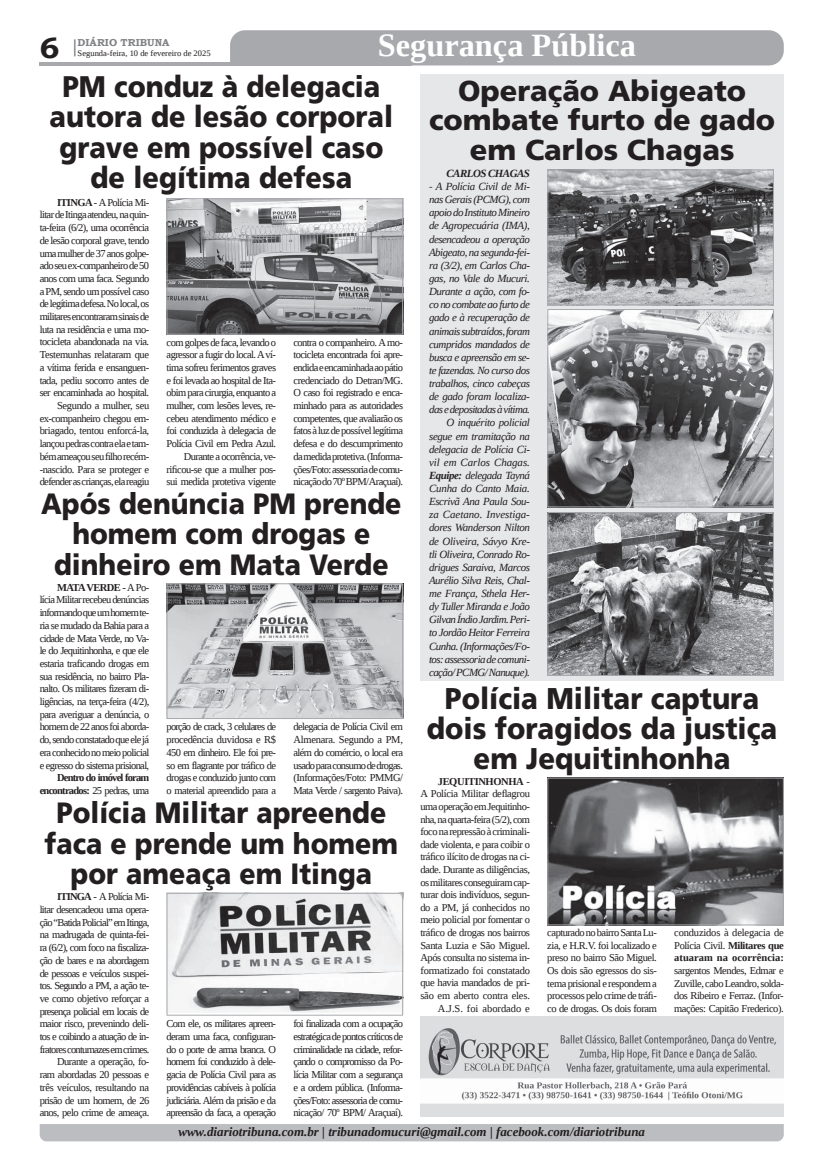
<style>
.page{position:relative;width:821px;height:1166px;background:#fff}
.page>*{position:absolute;margin:0;border:0;box-sizing:border-box;transform-origin:0 0}
.t1{font:700 32.38px "Liberation Serif";color:#fff}
.t2{font:900 30.01px/30.3px "Frutiger LT Std";color:#231f20;text-align:center;scale:.92 1}
.t3{font:900 29.75px/30.4px "Frutiger LT Std";color:#231f20;text-align:center;scale:.91 1}
.t4{font:900 29.31px/30.4px "Frutiger LT Std";color:#231f20;text-align:center;scale:.91 1}
.t5{font:700 29.31px "Bookman Old Style";color:#231f20}
.t6{font:900 28.88px/29.8px "Frutiger LT Std";color:#231f20;text-align:center}
.t7{font:italic 700 12.95px "Liberation Serif";color:#231f20}
.t8{font:italic 10.94px/13.1px "Liberation Serif";letter-spacing:-.045em;color:#231f20;text-align:right}
.t9{font:italic 700 10.94px "Liberation Serif";letter-spacing:-.045em;color:#231f20}
.t10{font:10.59px/12.7px "Liberation Serif";letter-spacing:-.055em;color:#231f20;text-align:justify}
.t11{font:700 10.59px/12.7px "Liberation Serif";letter-spacing:-.075em;color:#231f20;text-align:right}
.t12{font:10.5px/12.6px "Liberation Serif";letter-spacing:-.04em;color:#231f20;text-align:justify}
.t13{font:700 10.5px "Liberation Serif";letter-spacing:-.035em;color:#231f20}
.t14{font:700 10.06px "Bookman Old Style";color:#808285}
.t15{font:8.4px "Liberation Serif";color:#231f20}
.s1{font-weight:700}
.s2{font-weight:400}
</style>
<div class="page">
<svg style="left:74px;top:39px;width:2px;height:17px"></svg>
<hr style="left:40px;top:62px;width:372px;height:3px;background:#a8a9ad">
<div style="left:230px;top:30px;width:554px;height:35px;background:#a8a9ad"></div>
<div style="left:40px;top:1124px;width:744px;height:17px;background:#bcbdc0"></div>
<div style="left:420px;top:74px;width:364px;height:607px;background:#e6e7e9"></div>
<img style="left:549px;top:172px;width:223px;height:131px">
<div style="left:547px;top:170px;width:227px;height:135px;border:1px solid #a8a9ad"></div>
<img style="left:549px;top:311px;width:223px;height:194px">
<div style="left:547px;top:309px;width:227px;height:198px;border:1px solid #a8a9ad"></div>
<img style="left:549px;top:514px;width:223px;height:160px">
<div style="left:547px;top:512px;width:227px;height:164px;border:1px solid #a8a9ad"></div>
<img style="left:169px;top:200px;width:232px;height:133px">
<div style="left:167px;top:198px;width:236px;height:137px;border:1px solid #a8a9ad"></div>
<img style="left:169px;top:585px;width:232px;height:132px">
<div style="left:167px;top:583px;width:236px;height:136px;border:1px solid #a8a9ad"></div>
<img style="left:549px;top:779px;width:233px;height:144px">
<div style="left:547px;top:777px;width:237px;height:148px;border:1px solid #a8a9ad"></div>
<img style="left:169px;top:895px;width:232px;height:117px">
<div style="left:167px;top:893px;width:236px;height:122px;border:1px solid #a8a9ad"></div>
<img style="left:420px;top:1017px;width:364px;height:99px">
<h1 class="t1" style="left:378px;top:24px;width:260px">Segurança Pública</h1>
<h3 class="t3" style="left:50px;top:71px;width:379px">PM conduz à delegacia autora de lesão corporal grave em possível caso de legítima defesa</h3>
<p class="t14" style="left:78px;top:35px;width:93px">DIÁRIO TRIBUNA</p>
<h3 class="t5" style="left:40px;top:27px;width:21px">6</h3>
<p class="t15" style="left:78px;top:48px;width:135px">Segunda-feira, 10 de fevereiro de 2025</p>
<h3 class="t6" style="left:429px;top:75px;width:347px">Operação Abigeato combate furto de gado em Carlos Chagas</h3>
<p class="t9" style="left:446px;top:166px;width:85px">CARLOS CHAGAS</p>
<p class="t8" style="left:429px;top:180px;width:102px"><span class="s1">-</span> A Polícia Civil de Mi&shy;nas Gerais (PCMG), com apoio do Instituto Mineiro de Agropecuária (IMA), desencadeou a operação<br>Abigeato, na segunda-fei&shy;ra (3/2), em Carlos Cha&shy;gas, no Vale do Mucuri.<br>Durante a ação, com fo&shy;co no combate ao furto de gado e à recuperação de animais subtraídos, foram cumpridos mandados de busca e apreensão em se&shy;te fazendas. No curso dos trabalhos, cinco cabeças de gado foram localiza&shy;das e depositadas à vítima.<br>O inquérito policial segue em tramitação na delegacia de Polícia Ci&shy;vil em Carlos Chagas.<br><span class="s1">Equipe:</span> delegada Tayná<br>Cunha do Canto Maia.<br>Escrivã Ana Paula Sou&shy;za Caetano. Investiga&shy;dores Wanderson Nilton de Oliveira, Sávyo Kre&shy;tli Oliveira, Conrado Ro&shy;drigues Saraiva, Marcos<br>Aurélio Silva Reis, Chal&shy;me França, Sthela Her&shy;dy Tuller Miranda e João<br>Gilvan Índio Jardim. Peri&shy;to Jordão Heitor Ferreira<br>Cunha. (Informações/Fo&shy;tos: assessoria de comuni&shy;cação/ PCMG/ Nanuque).</p>
<p class="t10" style="left:40px;top:196px;width:111px;text-align:right"><span class="s1">ITINGA -</span> A Polícia Mi-<br>litar de Itinga atendeu, na quin&shy;ta-feira (6/2), uma ocorrência de lesão corporal grave, tendo uma mulher de 37 anos golpe&shy;ado seu ex-companheiro de 50 anos com uma faca. Segundo a PM, sendo um possível caso de legítima defesa. No local, os militares encontraram sinais de luta na residência e uma mo&shy;tocicleta abandonada na via.<br>Testemunhas relataram que a vítima ferida e ensanguen&shy;tada, pediu socorro antes de ser encaminhada ao hospital.<br>Segundo a mulher, seu ex-companheiro chegou em&shy;briagado, tentou enforcá-la, lançou pedras contra ela e tam&shy;bém ameaçou seu filho recém--nascido. Para se proteger e defender as crianças, ela reagiu</p>
<p class="t10" style="left:167px;top:335px;width:111px;text-align:right">com golpes de faca, levando o agressor a fugir do local. A ví&shy;tima sofreu ferimentos graves e foi levada ao hospital de Ita&shy;obim para cirurgia, enquanto a mulher, com lesões leves, re&shy;cebeu atendimento médico e foi conduzida à delegacia de<br>Polícia Civil em Pedra Azul.<br>Durante a ocorrência, ve&shy;rificou-se que a mulher pos&shy;sui medida protetiva vigente</p>
<p class="t10" style="left:294px;top:335px;width:111px">contra o companheiro. A mo&shy;tocicleta encontrada foi apre&shy;endida e encaminhada ao pátio credenciado do Detran/MG.<br>O caso foi registrado e enca&shy;minhado para as autoridades competentes, que avaliarão os fatos à luz de possível legítima defesa e do descumprimento da medida protetiva. (Informa&shy;ções/Foto: assessoria de comu&shy;nicação do 70º BPM/ Araçuaí).</p>
<h3 class="t4" style="left:41px;top:488px;width:397px">Após denúncia PM prende homem com drogas e dinheiro em Mata Verde</h3>
<p class="t10" style="left:40px;top:581px;width:111px;text-indent:17px"><span class="s1">MATA VERDE -</span> A Po&shy;lícia Militar recebeu denúncias informando que um homem te&shy;ria se mudado da Bahia para a cidade de Mata Verde, no Va&shy;le do Jequitinhonha, e que ele estaria traficando drogas em sua residência, no bairro Pla&shy;nalto. Os militares fizeram di&shy;ligências, na terça-feira (4/2), para averiguar a denúncia, o homem de 22 anos foi aborda&shy;do, sendo constatado que ele já era conhecido no meio policial e egresso do sistema prisional,</p>
<p class="t11" style="left:40px;top:771px;width:111px">Dentro do imóvel foram encontrados: <span class="s2">25 pedras, uma</span></p>
<h2 class="t2" style="left:427px;top:683px;width:382px">Polícia Militar captura dois foragidos da justiça em Jequitinhonha</h2>
<p class="t10" style="left:167px;top:720px;width:111px">porção de crack, 3 celulares de procedência duvidosa e R$ 450 em dinheiro. Ele foi pre&shy;so em flagrante por tráfico de drogas e conduzido junto com o material apreendido para a</p>
<p class="t10" style="left:294px;top:720px;width:111px">delegacia de Polícia Civil em Almenara. Segundo a PM, além do comércio, o local era usado para consumo de drogas. (Informações/Foto: PMMG/ Mata Verde / sargento Paiva).</p>
<p class="t13" style="left:438px;top:774px;width:94px">JEQUITINHONHA -</p>
<p class="t12" style="left:420px;top:787px;width:111px;text-align:right">A Polícia Militar deflagrou uma operação em Jequitinho&shy;nha, na quarta-feira (5/2), com foco na repressão à criminali&shy;dade violenta, e para coibir o tráfico ilícito de drogas na ci&shy;dade. Durante as diligências, os militares conseguiram cap&shy;turar dois indivíduos, segun&shy;do a PM, já conhecidos no meio policial por fomentar o tráfico de drogas nos bairros<br>Santa Luzia e São Miguel.<br>Após consulta no sistema in&shy;formatizado foi constatado que havia mandados de pri&shy;são em aberto contra eles.<br>A.J.S. foi abordado e</p>
<h3 class="t4" style="left:45px;top:798px;width:390px">Polícia Militar apreende faca e prende um homem por ameaça em Itinga</h3>
<p class="t10" style="left:40px;top:890px;width:111px;text-align:right"><span class="s1">ITINGA -</span> A Polícia Mi-<br>litar desencadeou uma opera&shy;ção “Batida Policial” em Itinga, na madrugada de quinta-fei&shy;ra (6/2), com foco na fiscaliza&shy;ção de bares e na abordagem de pessoas e veículos suspei&shy;tos. Segundo a PM, a ação te&shy;ve como objetivo reforçar a presença policial em locais de maior risco, prevenindo deli&shy;tos e coibindo a atuação de in&shy;fratores contumazes em crimes.<br>Durante a operação, fo&shy;ram abordadas 20 pessoas e três veículos, resultando na prisão de um homem, de 26 anos, pelo crime de ameaça.</p>
<p class="t12" style="left:547px;top:926px;width:111px">capturado no bairro Santa Lu&shy;zia, e H.R.V. foi localizado e preso no bairro São Miguel.<br>Os dois são egressos do sis&shy;tema prisional e respondem a processos pelo crime de tráfi&shy;co de drogas. Os dois foram</p>
<p class="t12" style="left:674px;top:926px;width:111px">conduzidos à delegacia de Polícia Civil. <span class="s1">Militares que atuaram na ocorrência:</span></p>
<p class="t12" style="left:674px;top:964px;width:111px">sargentos Mendes, Edmar e Zuville, cabo Leandro, solda&shy;dos Ribeiro e Ferraz. (Infor&shy;mações: Capitão Frederico).</p>
<p class="t10" style="left:167px;top:1017px;width:111px">Com ele, os militares apreen&shy;deram uma faca, configuran&shy;do o porte de arma branca. O homem foi conduzido à dele&shy;gacia de Polícia Civil para as providências cabíveis à polícia judiciária. Além da prisão e da apreensão da faca, a operação</p>
<p class="t10" style="left:294px;top:1017px;width:111px">foi finalizada com a ocupação estratégica de pontos críticos de criminalidade na cidade, refor&shy;çando o compromisso da Po&shy;lícia Militar com a segurança e a ordem pública. (Informa&shy;ções/Foto: assessoria de comu&shy;nicação/ 70º BPM/ Araçuaí).</p>
<p class="t7" style="left:178px;top:1123px;width:468px">www.diariotribuna.com.br | tribunadomucuri@gmail.com | facebook.com/diariotribuna</p>
</div>
